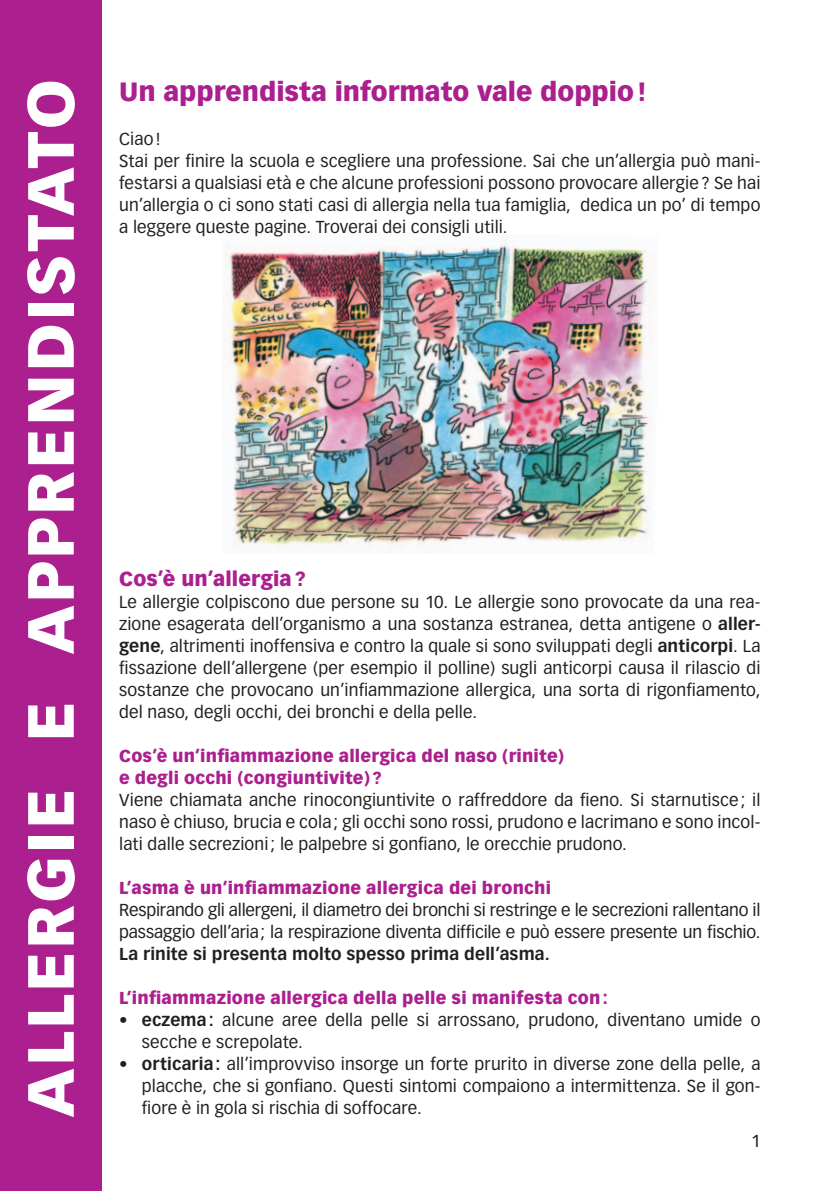
<style>
.page{position:relative;width:840px;height:1191px;background:#fff}
.page>*{position:absolute;margin:0;border:0;box-sizing:border-box;transform-origin:0 0}
.t1{font:900 64px "Vectora LH";letter-spacing:.045em;color:#fff}
.t2{font:900 26px "Vectora LH";color:#ab208e}
.t3{font:900 20px "Vectora LH";letter-spacing:.005em;color:#ab208e}
.t4{font:17px/22px "Vectora LH";letter-spacing:.005em;color:#231f20}
.t5{font:900 17px/22px "Vectora LH";letter-spacing:.01em;color:#ab208e}
.t6{font:700 17px "Vectora LH";letter-spacing:.01em;color:#231f20}
.s1{font-weight:700}
</style>
<div class="page">
<img style="left:222px;top:241px;width:431px;height:312px">
<div style="left:0;top:0;width:101px;height:1191px;background:#ab208e"></div>
<h1 class="t1" style="left:11px;top:1117px;width:1039px;rotate:-90deg">Allergie e apprendistato</h1>
<h2 class="t2" style="left:119px;top:76px;width:529px">Un apprendista informato vale doppio!</h2>
<p class="t4" style="left:119px;top:128px;width:642px">Ciao !<br>Stai per finire la scuola e scegliere una professione. Sai che un’allergia può mani&shy;festarsi a qualsiasi età e che alcune professioni possono provocare allergie ? Se hai un’allergia o ci sono stati casi di allergia nella tua famiglia, dedica un po’ di tempo a leggere queste pagine. Troverai dei consigli utili.</p>
<p class="t3" style="left:119px;top:566px;width:188px">Cos’è un’allergia?</p>
<p class="t4" style="left:119px;top:590px;width:642px;text-align:justify">Le allergie colpiscono due persone su 10. Le allergie sono provocate da una rea&shy;zione esagerata dell’organismo a una sostanza estranea, detta antigene o <span class="s1">aller&shy;gene</span>, altrimenti inoffensiva e contro la quale si sono sviluppati degli <span class="s1">anticorpi</span>. La fissazione dell’allergene (per esempio il polline) sugli anticorpi causa il rilascio di sostanze che provocano un’infiammazione allergica, una sorta di rigonfiamento, del naso, degli occhi, dei bronchi e della pelle.</p>
<p class="t5" style="left:119px;top:744px;width:446px">Cos’è un’infiammazione allergica del naso (rinite) e degli occhi (congiuntivite)?</p>
<p class="t4" style="left:119px;top:788px;width:642px;text-align:justify">Viene chiamata anche rinocongiuntivite o raffreddore da fieno. Si starnutisce ; il naso è chiuso, brucia e cola ; gli occhi sono rossi, prudono e lacrimano e sono incol&shy;lati dalle secrezioni ; le palpebre si gonfiano, le orecchie prudono.</p>
<p class="t5" style="left:119px;top:876px;width:433px">L’asma è un’infiammazione allergica dei bronchi</p>
<p class="t4" style="left:119px;top:898px;width:642px">Respirando gli allergeni, il diametro dei bronchi si restringe e le secrezioni rallentano il passaggio dell’aria ; la respirazione diventa difficile e può essere presente un fischio.</p>
<p class="t6" style="left:119px;top:943px;width:432px">La rinite si presenta molto spesso prima dell’asma.</p>
<p class="t5" style="left:119px;top:986px;width:490px">L’infiammazione allergica della pelle si manifesta con:</p>
<p class="t4" style="left:142px;top:1008px;width:619px;text-indent:-23px"><span class="s1">• eczema:</span> alcune aree della pelle si arrossano, prudono, diventano umide o secche e screpolate.</p>
<p class="t4" style="left:119px;top:1052px;width:642px;text-align:right"><span class="s1">• orticaria:</span> all’improvviso insorge un forte prurito in diverse zone della pelle, a placche, che si gonfiano. Questi sintomi compaiono a intermittenza. Se il gon-</p>
<p class="t4" style="left:142px;top:1096px;width:281px">fiore è in gola si rischia di soffocare.</p>
<p class="t4" style="left:750px;top:1130px;width:11px">1</p>
</div>
